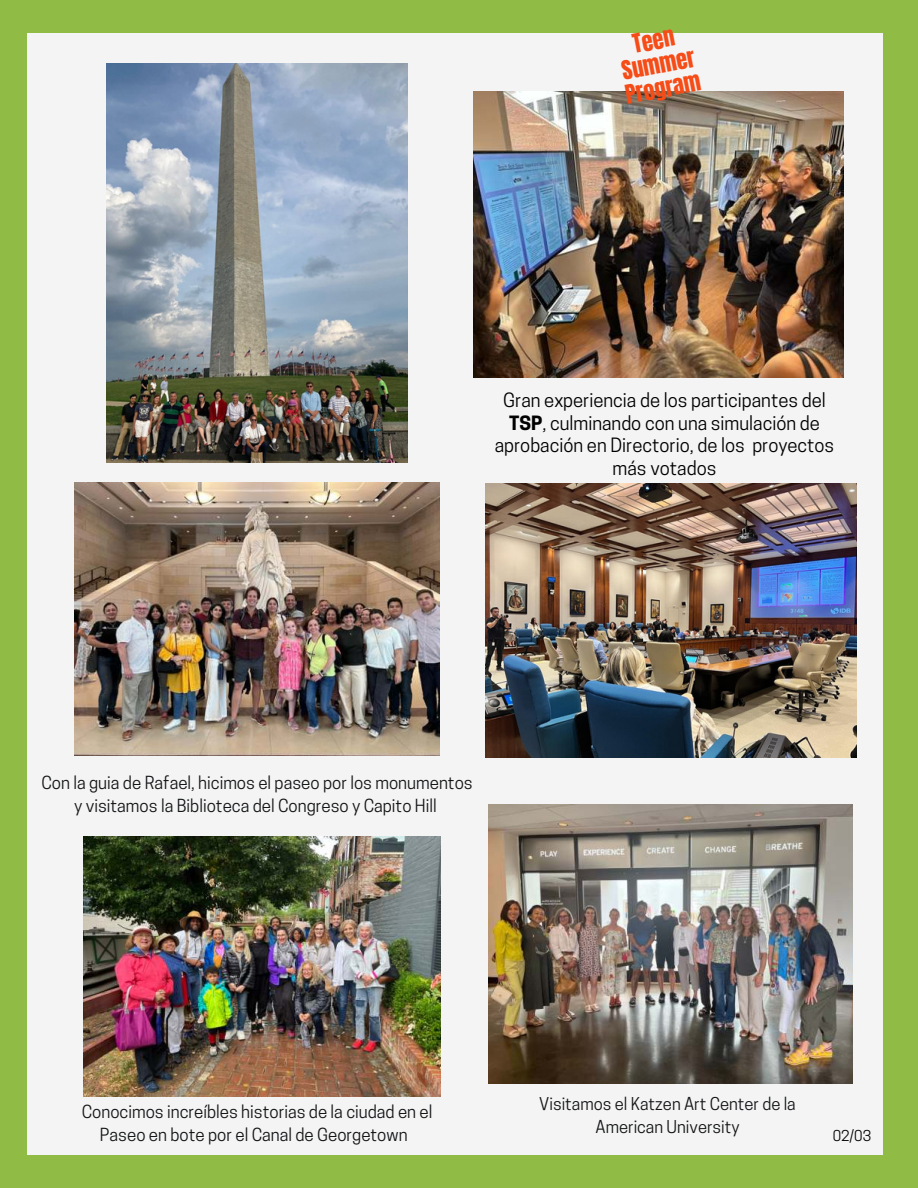
<style>
.page{position:relative;width:918px;height:1188px;background:#90bb44}
.page>*{position:absolute;margin:0;border:0;box-sizing:border-box;transform-origin:0 0}
.t1{font:22.35px/24.3px "Anton";color:#f64c17;text-align:center}
.t2{font:18.45px/22.5px "Cooper Hewitt";color:#000;text-align:center}
.t3{font:16.95px/23.7px "Cooper Hewitt";color:#131517;text-align:center}
.t4{font:16.65px/23.7px "Cooper Hewitt";color:#131517;text-align:center}
.t5{font:14.1px "Cooper Hewitt";color:#000}
.s1{font-weight:700}
</style>
<div class="page">
<div style="left:27px;top:33px;width:856px;height:1122px;background:#f4f4f4"></div>
<img style="left:488px;top:805px;width:365px;height:279px">
<img style="left:75px;top:482px;width:364px;height:274px">
<img style="left:83px;top:837px;width:357px;height:260px">
<img style="left:485px;top:483px;width:371px;height:275px">
<img style="left:473px;top:92px;width:371px;height:285px">
<img style="left:107px;top:63px;width:300px;height:400px">
<h1 class="t1" style="left:614px;top:37px;width:78px;rotate:-11deg">Teen<br>Summer<br>Program</h1>
<p class="t2" style="left:495px;top:389px;width:341px">Gran experiencia de los participantes del <span class="s1">TSP</span>, culminando con una simulación de aprobación en Directorio, de los proyectos más votados</p>
<p class="t3" style="left:42px;top:770px;width:433px">Con la guia de Rafael, hicimos el paseo por los monumentos y visitamos la Biblioteca del Congreso y Capito Hill</p>
<p class="t3" style="left:82px;top:1100px;width:352px">Conocimos increíbles historias de la ciudad en el<br>Paseo en bote por el Canal de Georgetown</p>
<p class="t4" style="left:539px;top:1092px;width:258px">Visitamos el Katzen Art Center de la<br>American University</p>
<p class="t5" style="left:833px;top:1127px;width:40px">02/03</p>
</div>
